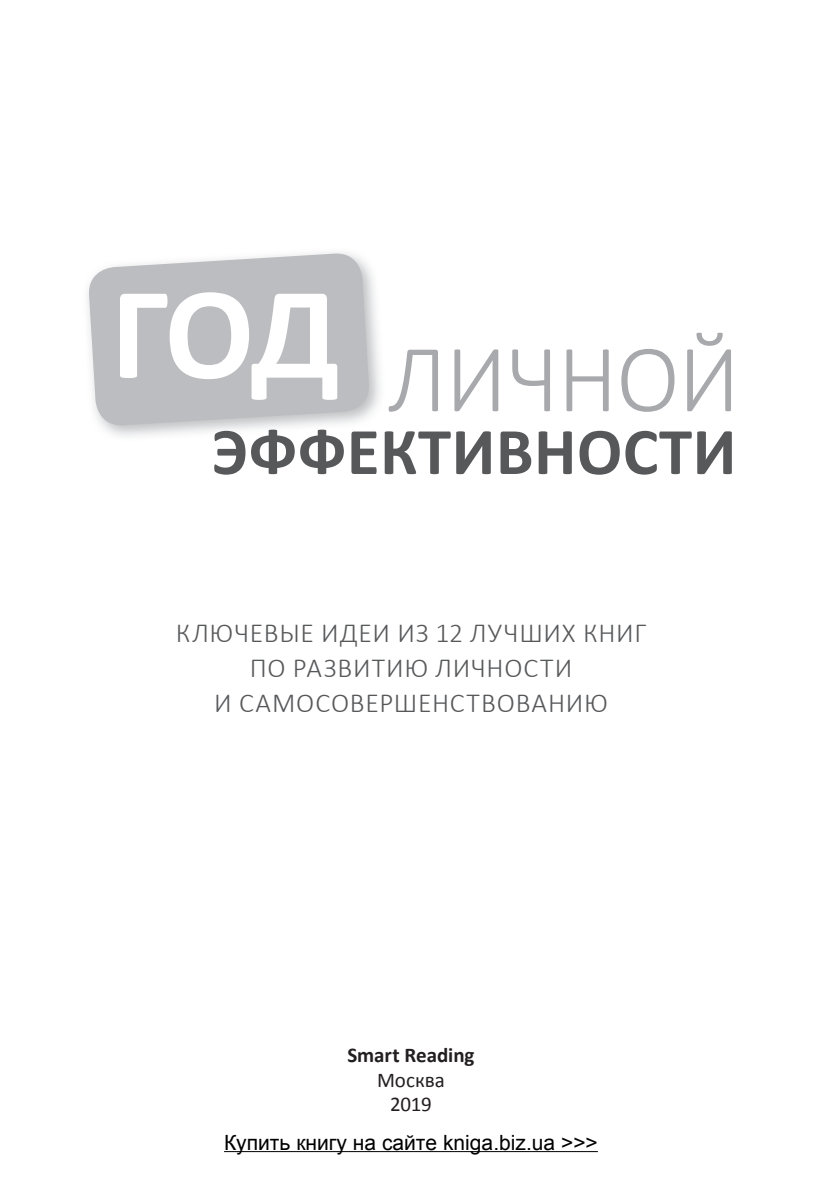
<style>
.page{position:relative;width:822px;height:1194px;background:#fff}
.page>*{position:absolute;margin:0;border:0;box-sizing:border-box;transform-origin:0 0}
.t1{font:700 132.65px "Calibri";color:#fff}
.t2{font:300 96.95px "Calibri";letter-spacing:-.015em;color:#a8a9ad}
.t3{font:700 67.2px "Calibri";letter-spacing:.005em;color:#57585a}
.t4{font:300 27.65px/35px "Calibri";letter-spacing:.025em;color:#57585a;text-align:center}
.t5{font:21px "Arial";color:#000}
.t6{font:700 21px/24.5px "Calibri";letter-spacing:-.005em;color:#231f20;text-align:center}
.s1{font-weight:400}
</style>
<div class="page">
<img style="left:214px;top:429px;width:172px;height:13px">
<svg style="left:87px;top:252px;width:283px;height:175px;fill:#bcbdc0"></svg>
<hr style="left:224px;top:1151px;width:373px;height:1px;background:#000">
<p class="t1" style="left:111px;top:249px;width:231px">ГОД</p>
<p class="t2" style="left:388px;top:319px;width:353px">ЛИЧНОЙ</p>
<p class="t3" style="left:212px;top:409px;width:526px">ЭФФЕКТИВНОСТИ</p>
<p class="t4" style="left:176px;top:615px;width:472px">КЛЮЧЕВЫЕ ИДЕИ ИЗ 12 ЛУЧШИХ КНИГ<br>ПО РАЗВИТИЮ ЛИЧНОСТИ<br>И САМОСОВЕРШЕНСТВОВАНИЮ</p>
<p class="t6" style="left:347px;top:1043px;width:129px">Smart Reading<br><span class="s1">Москва<br>2019</span></p>
<p class="t5" style="left:224px;top:1128px;width:375px">Купить книгу на сайте kniga.biz.ua &gt;&gt;&gt;</p>
</div>
